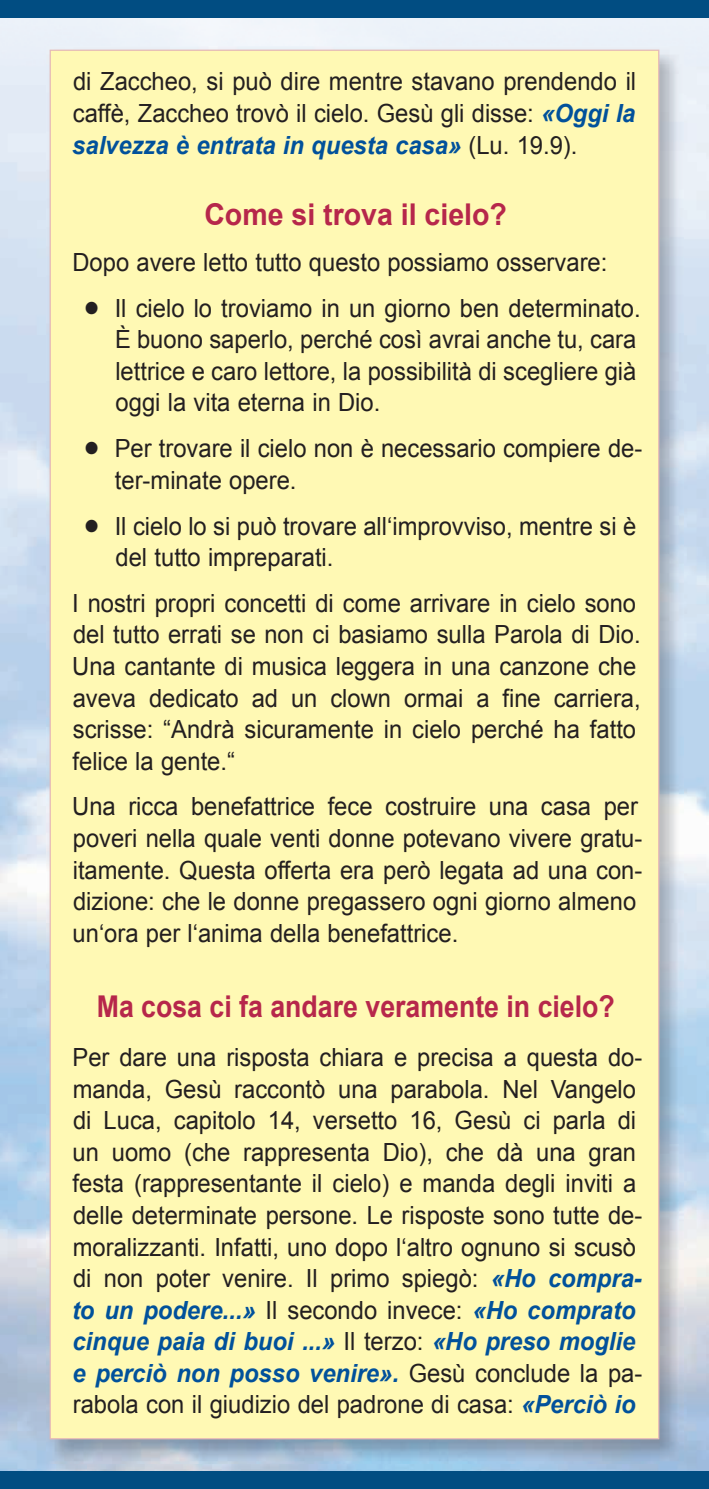
<style>
.page{position:relative;width:709px;height:1489px;background:#fff}
.page>*{position:absolute;margin:0;border:0;box-sizing:border-box;transform-origin:0 0}
.t1{font:700 30px "Arial";color:#b6274b;scale:.89 1}
.t2{font:700 30px "Arial";color:#b6274b;scale:.95 1}
.t3{font:25px/31.5px "Arial";color:#231f20;scale:.95 1}
.s1{font-weight:700;font-style:italic;color:#01519b}
.s2{font-family:"Cg Omega"}
</style>
<div class="page">
<div style="left:0;top:1470px;width:709px;height:18px;background:#014d82"></div>
<div style="left:0;top:0;width:709px;height:18px;background:#014d82"></div>
<img style="left:47px;top:47px;width:636px;height:1416px">
<div style="left:50px;top:50px;width:609px;height:1389px;background:#fff9b4"></div>
<p class="t3" style="left:72px;top:66px;width:595px;text-align:justify">di Zaccheo, si può dire mentre stavano prendendo il caffè, Zaccheo trovò il cielo. Gesù gli disse: <span class="s1">«Oggi la sal vezza è entrata in questa casa»</span> (Lu. 19.9).</p>
<p class="t2" style="left:204px;top:195px;width:320px">Come si trova il cielo?</p>
<p class="t3" style="left:72px;top:247px;width:564px">Dopo avere letto tutto questo possiamo osservare:</p>
<p class="t3" style="left:115px;top:292px;width:555px;text-indent:-32px"><span class="s2">•</span> Il cielo lo troviamo in un giorno ben determinato.<br>È bu ono saperlo, perché così avrai anche tu, cara lettrice e caro lettore, la possibilità di scegliere già oggi la vita eterna in Dio.</p>
<p class="t3" style="left:115px;top:433px;width:556px;text-indent:-32px"><span class="s2">•</span> Per trovare il cielo non è necessario compiere de&shy;ter-minate opere.</p>
<p class="t3" style="left:116px;top:510px;width:549px;text-indent:-32px"><span class="s2">•</span> Il cielo lo si può trovare all‘improvviso, mentre si è del tutto impreparati.</p>
<p class="t3" style="left:72px;top:587px;width:600px">I nostri propri concetti di come arrivare in cielo sono del tutto errati se non ci basiamo sulla Parola di Dio.<br>Una can tante di musica leggera in una canzone che aveva de dicato ad un clown ormai a fine carriera, scrisse: “Andrà sicuramente in cielo perché ha fatto felice la gente.“</p>
<p class="t3" style="left:72px;top:791px;width:601px">Una ricca benefattrice fece costruire una casa per poveri nella quale venti donne potevano vivere gratu&shy;itamente. Questa offerta era però legata ad una con&shy;dizione: che le donne pregassero ogni giorno almeno un‘ora per l‘ani ma della benefattrice.</p>
<p class="t1" style="left:97px;top:986px;width:583px">Ma cosa ci fa andare veramente in cielo?</p>
<p class="t3" style="left:72px;top:1041px;width:602px">Per dare una risposta chiara e precisa a questa do&shy;manda, Gesù raccontò una parabola. Nel Vangelo di Luca, capitolo 14, versetto 16, Gesù ci parla di un uomo (che rappresenta Dio), che dà una gran festa (rappresentante il cielo) e manda degli inviti a delle determinate persone. Le risposte sono tutte de&shy;moralizzanti. Infatti, uno dopo l‘altro ognuno si scusò di non poter venire. Il primo spiegò: <span class="s1">«Ho compra&shy;to un po dere...»</span> Il secondo invece: <span class="s1">«Ho comprato cinque paia di buoi ...»</span> Il terzo: <span class="s1">«Ho preso moglie e perciò non posso venire».</span> Gesù conclude la pa&shy;rabola con il giudizio del padrone di casa: <span class="s1">«Perciò io</span></p>
</div>
